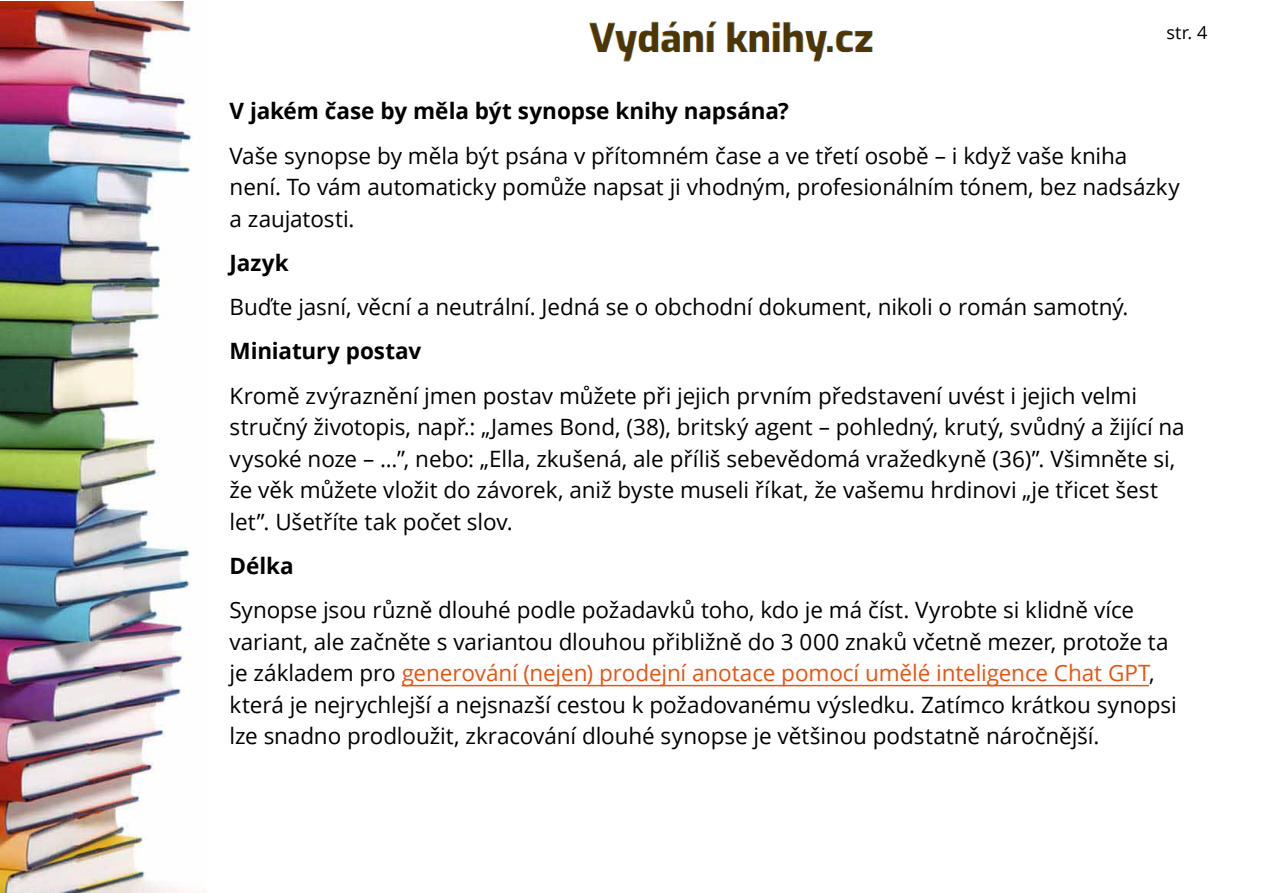
<style>
.page{position:relative;width:1263px;height:893px;background:#fff}
.page>*{position:absolute;margin:0;border:0;box-sizing:border-box;transform-origin:0 0}
.t1{font:22.5px/31.5px "Open Sans";letter-spacing:-.005em;color:#000}
.t2{font:700 22.5px "Open Sans";letter-spacing:-.005em;color:#000}
.t3{font:18px "Open Sans";color:#000}
.s1{color:#e85412}
</style>
<div class="page">
<img style="left:589px;top:21px;width:284px;height:41px">
<img style="left:0;top:1px;width:192px;height:892px">
<hr style="left:402px;top:685px;width:747px;height:1px;background:#e85412">
<p class="t3" style="left:1166px;top:20px;width:42px">str. 4</p>
<p class="t2" style="left:230px;top:95px;width:561px">V jakém čase by měla být synopse knihy napsána?</p>
<p class="t1" style="left:230px;top:139px;width:952px">Vaše synopse by měla být psána v přítomném čase a ve třetí osobě – i když vaše kniha není. To vám automaticky pomůže napsat ji vhodným, profesionálním tónem, bez nadsázky a zaujatosti.</p>
<p class="t2" style="left:230px;top:247px;width:61px">Jazyk</p>
<p class="t1" style="left:230px;top:291px;width:900px">Buďte jasní, věcní a neutrální. Jedná se o obchodní dokument, nikoli o román samotný.</p>
<p class="t2" style="left:230px;top:335px;width:193px">Miniatury postav</p>
<p class="t1" style="left:230px;top:379px;width:957px">Kromě zvýraznění jmen postav můžete při jejich prvním představení uvést i jejich velmi stručný životopis, např.: „James Bond, (38), britský agent – pohledný, krutý, svůdný a žijící na vysoké noze – ...”, nebo: „Ella, zkušená, ale příliš sebevědomá vražedkyně (36)”. Všimněte si, že věk můžete vložit do závorek, aniž byste museli říkat, že vašemu hrdinovi „je třicet šest let”. Ušetříte tak počet slov.</p>
<p class="t2" style="left:230px;top:550px;width:65px">Délka</p>
<p class="t1" style="left:230px;top:594px;width:948px">Synopse jsou různě dlouhé podle požadavků toho, kdo je má číst. Vyrobte si klidně více variant, ale začněte s variantou dlouhou přibližně do 3 000 znaků včetně mezer, protože ta je základem pro <span class="s1">generování (nejen) prodejní anotace pomocí umělé inteligence Chat GPT</span>, která je nejrychlejší a nejsnazší cestou k požadovanému výsledku. Zatímco krátkou synopsi lze snadno prodloužit, zkracování dlouhé synopse je většinou podstatně náročnější.</p>
</div>
